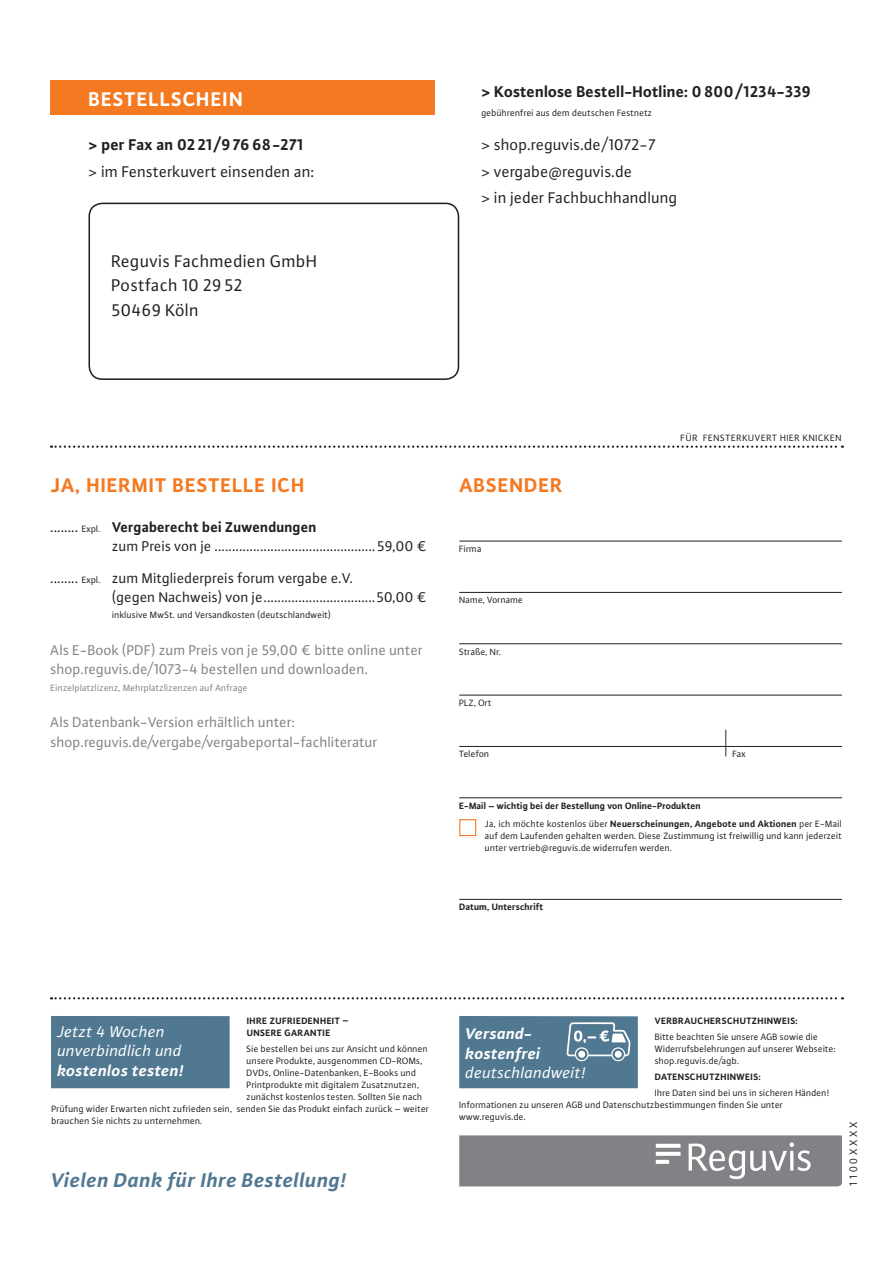
<style>
.page{position:relative;width:893px;height:1263px;background:#fff}
.page>*{position:absolute;margin:0;border:0;box-sizing:border-box;transform-origin:0 0}
.t1{font:32.4px "Plus Sans Pro";color:#231f20;scale:.42 1}
.t2{font:700 21px "Plus Sans Pro";letter-spacing:.04em;color:#f47921}
.t3{font:italic 700 21px "Plus Sans Pro";letter-spacing:.015em;color:#517891}
.t4{font:700 21px "Plus Sans Pro";letter-spacing:.045em;color:#fff}
.t5{font:18px/24.6px "Plus Sans Pro";letter-spacing:.01em;color:#231f20}
.t6{font:16.5px/26.2px "Plus Sans Pro";color:#231f20}
.t7{font:700 16.5px "Plus Sans Pro";color:#231f20}
.t8{font:italic 16.5px/19.8px "Plus Sans Pro";letter-spacing:.01em;color:#fff}
.t9{font:italic 700 16.5px/19.8px "Plus Sans Pro";letter-spacing:.01em;color:#fff}
.t10{font:15px/31.2px "Plus Sans Pro";color:#231f20}
.t11{font:15px/19.5px "Plus Sans Pro";color:#808285}
.t12{font:700 15px "Plus Sans Pro";color:#231f20}
.t13{font:10.5px "Segoe UI";color:#231f20}
.t14{font:9.75px/12px "Plus Sans Pro";letter-spacing:.005em;color:#231f20}
.t15{font:700 9.75px/12px "Plus Sans Pro";letter-spacing:.03em;color:#231f20}
.t16{font:700 9.75px "Plus Sans Pro";color:#231f20}
.t17{font:9.75px "Plus Sans Pro";letter-spacing:.005em;color:#808285}
.t18{font:9.75px "Plus Sans Pro";letter-spacing:.04em;color:#231f20}
.s1{font-size:9.75px}
.s2{font-weight:700}
</style>
<div class="page">
<svg style="left:51px;top:445px;width:792px;height:3px"></svg>
<svg style="left:51px;top:997px;width:792px;height:2px"></svg>
<div style="left:88px;top:203px;width:371px;height:177px;border:2px solid #231f20;border-radius:13px"></div>
<div style="left:51px;top:1016px;width:179px;height:72px;background:#517891"></div>
<div style="left:459px;top:1016px;width:179px;height:72px;background:#517891"></div>
<hr style="left:459px;top:541px;width:383px;height:1px;background:#231f20">
<hr style="left:459px;top:592px;width:383px;height:1px;background:#231f20">
<hr style="left:459px;top:643px;width:383px;height:1px;background:#231f20">
<hr style="left:459px;top:695px;width:383px;height:1px;background:#231f20">
<hr style="left:459px;top:746px;width:383px;height:1px;background:#231f20">
<hr style="left:459px;top:797px;width:383px;height:1px;background:#231f20">
<hr style="left:459px;top:899px;width:383px;height:1px;background:#231f20">
<div style="left:459px;top:819px;width:17px;height:17px;background:#fff;border:1px solid #f47921"></div>
<svg style="left:611px;top:1047px;width:14px;height:14px"></svg>
<svg style="left:575px;top:1047px;width:14px;height:14px"></svg>
<div style="left:612px;top:1048px;width:12px;height:12px;border:2px solid #517891;border-radius:50%"></div>
<div style="left:576px;top:1048px;width:11px;height:12px;border:2px solid #517891;border-radius:50%"></div>
<svg style="left:566px;top:1022px;width:65px;height:35px"></svg>
<div style="left:51px;top:81px;width:384px;height:34px;background:#f47921"></div>
<svg style="left:459px;top:1135px;width:383px;height:51px;background:#898b8e"></svg>
<h2 class="t4" style="left:88px;top:83px;width:156px">BESTELLSCHEIN</h2>
<h3 class="t7" style="left:88px;top:132px;width:217px">&gt; per Fax an 0221/ 97668-271</h3>
<h3 class="t6" style="left:88px;top:157px;width:228px">&gt; im Fensterkuvert einsenden an:</h3>
<h3 class="t5" style="left:111px;top:248px;width:207px">Reguvis Fachmedien GmbH<br>Postfach 10 29 52<br>50469 Köln</h3>
<h3 class="t7" style="left:481px;top:79px;width:331px">&gt; Kostenlose Bestell-Hotline: 0800/ 1234-339</h3>
<p class="t14" style="left:481px;top:106px;width:172px">gebührenfrei aus dem deutschen Festnetz</p>
<h3 class="t6" style="left:481px;top:131px;width:198px">&gt; shop.reguvis.de/<br>&gt; vergabe@reguvis.de<br>&gt; in jeder Fachbuchhandlung</h3>
<h3 class="t6" style="left:480px;top:131px;width:177px">ISBN 978-3-8462-1072-7</h3>
<h2 class="t2" style="left:51px;top:469px;width:255px">Ja, hiermit bestelle ich</h2>
<h3 class="t10" style="left:51px;top:511px;width:52px">........ <span class="s1">Expl.</span></h3>
<h3 class="t10" style="left:51px;top:530px;width:378px;text-indent:61px">zum Preis von je ..............................................59,00 € ........ <span class="s1">Expl.</span> zum Mitgliederpreis forum vergabe e.V.</h3>
<h3 class="t10" style="left:112px;top:581px;width:316px">(gegen Nachweis) von je................................50,00 €</h3>
<p class="t14" style="left:112px;top:609px;width:220px">inklusive MwSt. und Versandkosten (deutschlandweit)</p>
<h3 class="t11" style="left:51px;top:639px;width:374px">Als E-Book (PDF) zum Preis von je 59,00 € bitte online unter shop.reguvis.de/1073-4 bestellen und downloaden.</h3>
<p class="t17" style="left:51px;top:681px;width:199px">Einzelplatzlizenz, Mehrplatzlizenzen auf Anfrage</p>
<h3 class="t11" style="left:51px;top:712px;width:328px">Als Datenbank-Version erhältlich unter: shop.reguvis.de/vergabe/vergabeportal-fachliteratur</h3>
<h3 class="t12" style="left:112px;top:515px;width:206px">Vergaberecht bei Zuwendungen</h3>
<h2 class="t2" style="left:459px;top:469px;width:105px">ABSENDER</h2>
<p class="t14" style="left:459px;top:542px;width:24px">Firma</p>
<p class="t14" style="left:459px;top:594px;width:65px">Name, Vorname</p>
<p class="t14" style="left:459px;top:645px;width:44px">Straße, Nr.</p>
<p class="t14" style="left:459px;top:696px;width:34px">PLZ, Ort</p>
<p class="t14" style="left:459px;top:748px;width:32px">Telefon</p>
<p class="t18" style="left:681px;top:431px;width:163px">FÜR FENSTERKUVERT HIER KNICKEN</p>
<h1 class="t1" style="left:725px;top:722px;width:8px">|</h1>
<p class="t14" style="left:732px;top:748px;width:15px">Fax</p>
<p class="t16" style="left:459px;top:798px;width:243px">E-Mail – wichtig bei der Bestellung von Online-Produkten</p>
<p class="t14" style="left:485px;top:817px;width:358px;text-align:justify">Ja, ich möchte kostenlos über <span class="s2">Neuerscheinungen, Angebote und Aktionen</span> per E-Mail auf dem Laufenden gehalten werden. Diese Zustimmung ist freiwillig und kann jederzeit unter vertrieb@reguvis.de widerrufen werden.</p>
<p class="t16" style="left:459px;top:900px;width:86px">Datum, Unterschrift</p>
<p class="t15" style="left:247px;top:1013px;width:104px">IHRE ZUFRIEDENHEIT –<br>UNSERE GARANTIE</p>
<p class="t14" style="left:247px;top:1042px;width:183px">Sie bestellen bei uns zur Ansicht und können</p>
<p class="t14" style="left:247px;top:1054px;width:178px">unsere Produkte, ausgenommen CD-ROMs,</p>
<p class="t14" style="left:247px;top:1066px;width:171px">DVDs, Online-Datenbanken, E-Books und</p>
<p class="t14" style="left:247px;top:1078px;width:174px">Printprodukte mit digitalem Zusatznutzen,</p>
<p class="t14" style="left:247px;top:1090px;width:177px">zunächst kostenlos testen. Sollten Sie nach</p>
<p class="t14" style="left:52px;top:1102px;width:379px">Prüfung wider Erwarten nicht zufrieden sein, senden Sie das Produkt einfach zurück – weiter</p>
<p class="t14" style="left:52px;top:1114px;width:152px">brauchen Sie nichts zu unternehmen.</p>
<h3 class="t8" style="left:57px;top:1021px;width:126px">Jetzt 4 Wochen unverbindlich und</h3>
<h3 class="t9" style="left:57px;top:1060px;width:128px">kostenlos testen!</h3>
<h2 class="t3" style="left:51px;top:1164px;width:297px">Vielen Dank für Ihre Bestellung!</h2>
<p class="t15" style="left:655px;top:1013px;width:145px">VERBRAUCHERSCHUTZHINWEIS:</p>
<p class="t14" style="left:655px;top:1030px;width:183px">Bitte beachten Sie unsere AGB sowie die<br>Widerrufsbelehrungen auf unserer Webseite: shop.reguvis.de/agb.</p>
<p class="t15" style="left:655px;top:1070px;width:108px">DATENSCHUTZHINWEIS:</p>
<p class="t14" style="left:459px;top:1087px;width:372px;text-indent:196px">Ihre Daten sind bei uns in sicheren Händen!<br>Informationen zu unseren AGB und Datenschutzbestimmungen finden Sie unter www.reguvis.de.</p>
<h3 class="t9" style="left:466px;top:1022px;width:76px">Versand&shy;kostenfrei</h3>
<h3 class="t8" style="left:466px;top:1062px;width:122px">deutschlandweit!</h3>
<p class="t13" style="left:844px;top:1186px;width:66px;rotate:-90deg">1 1 0 0 X X X X</p>
</div>
